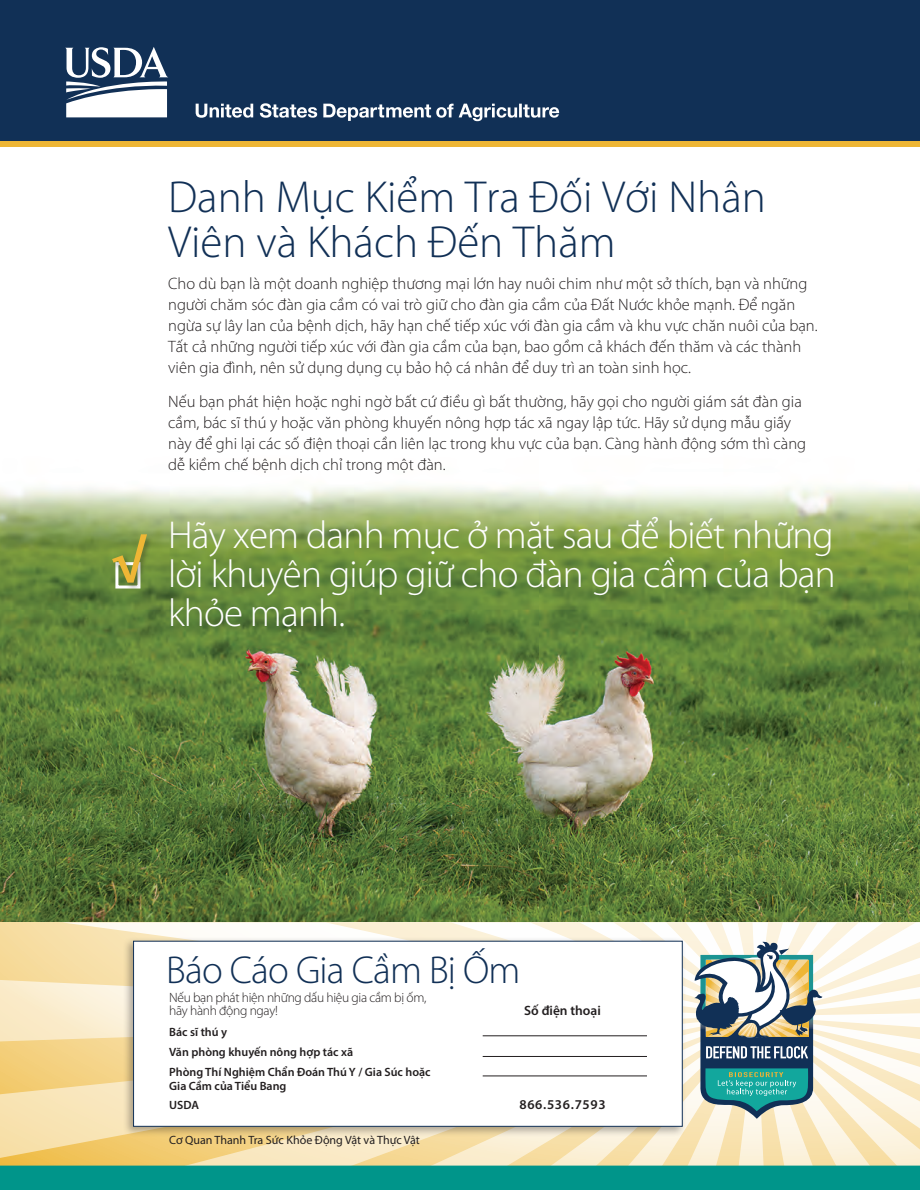
<style>
.page{position:relative;width:920px;height:1190px;background:#fff}
.page>*{position:absolute;margin:0;border:0;box-sizing:border-box;transform-origin:0 0}
.t1{font:700 52.5px "Myriad Pro";color:#eeb635;scale:1.12 1}
.t2{font:300 45px/45px "Myriad Pro";color:#113056}
.t3{font:300 39px/39px "Myriad Pro";letter-spacing:-.02em;color:#fff;text-align:justify}
.t4{font:300 39px "Myriad Pro";letter-spacing:-.02em;color:#113056}
.t5{font:300 16.5px/21px "Myriad Pro";color:#231f20}
.t6{font:300 13.5px/13.8px "Myriad Pro";letter-spacing:-.025em;color:#231f20}
.t7{font:600 13.5px "Myriad Pro";letter-spacing:.05em;color:#231f20}
.t8{font:600 13.5px "Myriad Pro";letter-spacing:.005em;color:#231f20}
.t9{font:600 12px/20.2px "Myriad Pro";color:#231f20}
.t10{font:12px "Myriad Pro";color:#231f20}
</style>
<div class="page">
<img style="left:0;top:486px;width:919px;height:436px">
<svg style="left:0;top:922px;width:919px;height:243px"></svg>
<div style="left:0;top:0;width:919px;height:142px;background:#113056"></div>
<svg style="left:195px;top:103px;width:364px;height:18px"></svg>
<svg style="left:65px;top:47px;width:103px;height:70px"></svg>
<div style="left:0;top:141px;width:919px;height:5px;background:#eeb635"></div>
<svg style="left:694px;top:941px;width:128px;height:177px"></svg>
<div style="left:111px;top:534px;width:43px;height:57px;background:#231f20;opacity:.3"></div>
<div style="left:123px;top:936px;width:563px;height:200px;background:#231f20;opacity:.35"></div>
<div style="left:133px;top:940px;width:549px;height:186px;background:#fff"></div>
<hr style="left:482px;top:1035px;width:164px;height:1px;background:#231f20">
<hr style="left:482px;top:1055px;width:164px;height:1px;background:#231f20">
<hr style="left:482px;top:1075px;width:164px;height:1px;background:#231f20">
<div style="left:0;top:1165px;width:920px;height:25px;background:#00958a"></div>
<h1 class="t1" style="left:111px;top:526px;width:33px">√</h1>
<h2 class="t2" style="left:168px;top:174px;width:599px">Danh Mục Kiểm Tra Đối Với Nhân<br>Viên và Khách Đến Thăm</h2>
<p class="t5" style="left:168px;top:272px;width:650px">Cho dù bạn là một doanh nghiệp thương mại lớn hay nuôi chim như một sở thích, bạn và những người chăm sóc đàn gia cầm có vai trò giữ cho đàn gia cầm của Đất Nước khỏe mạnh. Để ngăn ngừa sự lây lan của bệnh dịch, hãy hạn chế tiếp xúc với đàn gia cầm và khu vực chăn nuôi của bạn.<br>Tất cả những người tiếp xúc với đàn gia cầm của bạn, bao gồm cả khách đến thăm và các thành viên gia đình, nên sử dụng dụng cụ bảo hộ cá nhân để duy trì an toàn sinh học.</p>
<p class="t5" style="left:168px;top:391px;width:639px">Nếu bạn phát hiện hoặc nghi ngờ bất cứ điều gì bất thường, hãy gọi cho người giám sát đàn gia cầm, bác sĩ thú y hoặc văn phòng khuyến nông hợp tác xã ngay lập tức. Hãy sử dụng mẫu giấy này để ghi lại các số điện thoại cần liên lạc trong khu vực của bạn. Càng hành động sớm thì càng dễ kiềm chế bệnh dịch chỉ trong một đàn.</p>
<h3 class="t3" style="left:168px;top:515px;width:668px">Hãy xem danh mục ở mặt sau để biết những lời khuyên giúp giữ cho đàn gia cầm của bạn khỏe mạnh.</h3>
<h3 class="t4" style="left:166px;top:945px;width:355px">Báo Cáo Gia Cầm Bị Ốm</h3>
<p class="t6" style="left:169px;top:990px;width:259px">Nếu bạn phát hiện những dấu hiệu gia cầm bị ốm, hãy hành động ngay!</p>
<p class="t9" style="left:169px;top:1021px;width:263px">Bác sĩ thú y<br>Văn phòng khuyến nông hợp tác xã<br>Phòng Thí Nghiệm Chẩn Đoán Thú Y / Gia Súc hoặc</p>
<p class="t9" style="left:169px;top:1075px;width:119px;line-height:19.5px">Gia Cầm của Tiểu Bang<br>USDA</p>
<p class="t10" style="left:169px;top:1132px;width:252px">Cơ Quan Thanh Tra Sức Khỏe Động Vật và Thực Vật</p>
<p class="t8" style="left:524px;top:1002px;width:78px">Số điện thoại</p>
<p class="t7" style="left:519px;top:1095px;width:88px">866.536.7593</p>
</div>
